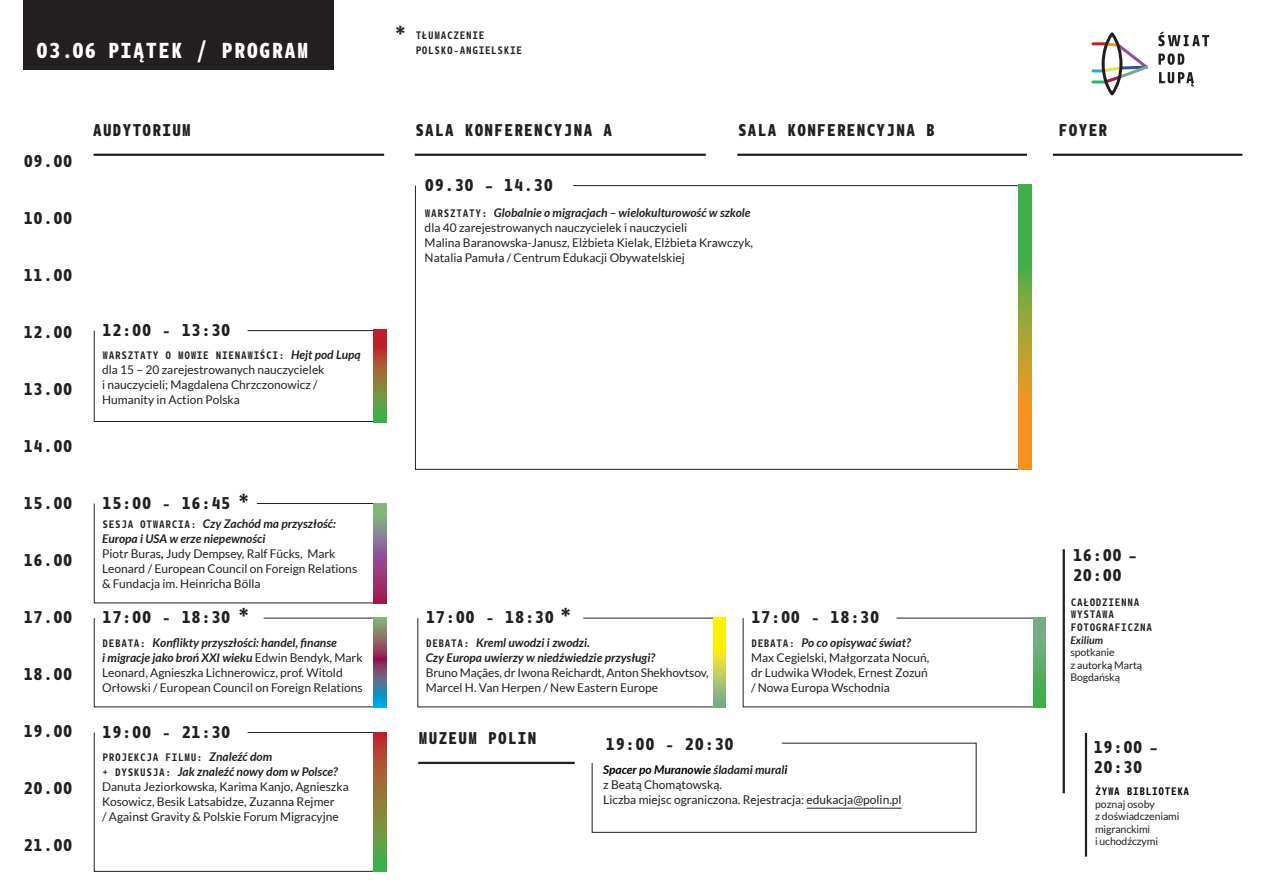
<style>
.page{position:relative;width:1263px;height:893px;background:#fff}
.page>*{position:absolute;margin:0;border:0;box-sizing:border-box;transform-origin:0 0}
.t1{font:700 21px "Botanika Mono";color:#fff}
.cyfty{font:600 21px "Botanika Mono";color:#231f20}
.cyfty-2{font:700 16.5px/19.8px "Botanika Mono";color:#231f20}
.text{font:12px/15px "Lato";color:#231f20}
.text-2{font:italic 700 12px/15px "Lato";color:#231f20}
.text-3{font:italic 700 12px "Lato";color:#000001}
.text-4{font:600 10.5px/12.6px "Botanika Mono";color:#231f20}
.text-5{font:10.5px/12.6px "Lato";letter-spacing:-.01em;color:#231f20}
.s1{font-family:"Lato";font-weight:700;font-style:italic;font-size:12px}
.s2{font-family:"Botanika Mono";font-weight:600;font-style:normal;font-size:10.5px}
.s3{font-weight:700;font-style:italic}
.s4{font-family:"Botanika Mono";font-weight:600;font-size:10.5px}
.s5{color:#231f20}
.s6{font-family:"Lato";font-weight:700;font-style:italic}
.s7{font-family:"Botanika Mono";font-weight:600;color:#000001}
</style>
<div class="page">
<hr style="left:1085px;top:733px;width:2px;height:124px;background:#231f20">
<div style="left:23px;top:0;width:311px;height:69px;background:#231f20"></div>
<svg style="left:415px;top:185px;width:604px;height:285px"></svg>
<svg style="left:93px;top:330px;width:281px;height:92px"></svg>
<svg style="left:93px;top:503px;width:283px;height:101px"></svg>
<svg style="left:93px;top:617px;width:283px;height:91px"></svg>
<svg style="left:93px;top:732px;width:281px;height:140px"></svg>
<svg style="left:417px;top:617px;width:298px;height:91px"></svg>
<svg style="left:742px;top:617px;width:293px;height:91px"></svg>
<hr style="left:418px;top:762px;width:157px;height:2px;background:#231f20">
<svg style="left:591px;top:742px;width:386px;height:91px"></svg>
<hr style="left:806px;top:808px;width:95px;height:1px;background:#231f20">
<svg style="left:1091px;top:32px;width:57px;height:63px"></svg>
<svg style="left:1158px;top:53px;width:26px;height:12px"></svg>
<svg style="left:1159px;top:72px;width:35px;height:15px"></svg>
<svg style="left:1158px;top:32px;width:51px;height:14px"></svg>
<hr style="left:94px;top:154px;width:290px;height:2px;background:#231f20">
<hr style="left:415px;top:154px;width:291px;height:2px;background:#231f20">
<hr style="left:737px;top:154px;width:290px;height:2px;background:#231f20">
<hr style="left:1053px;top:154px;width:189px;height:2px;background:#231f20">
<hr style="left:1063px;top:549px;width:2px;height:244px;background:#231f20">
<svg style="left:374px;top:330px;width:13px;height:92px"></svg>
<svg style="left:374px;top:503px;width:13px;height:100px"></svg>
<svg style="left:713px;top:618px;width:12px;height:89px"></svg>
<svg style="left:1034px;top:618px;width:12px;height:89px"></svg>
<svg style="left:374px;top:618px;width:13px;height:89px"></svg>
<svg style="left:374px;top:732px;width:13px;height:140px;background:#89763b"></svg>
<svg style="left:1019px;top:185px;width:13px;height:285px;background:#9ba235"></svg>
<p class="t1" style="left:36px;top:36px;width:274px">03.06 PIĄTEK / PROGRAM</p>
<p class="cyfty" style="left:394px;top:19px;width:14px">*</p>
<p class="text-4" style="left:415px;top:28px;width:109px;line-height:15px">TŁUMACZENIE<br>POLSKO-ANGIELSKIE</p>
<p class="cyfty-2" style="left:23px;top:150px;width:51px">09.00</p>
<p class="cyfty-2" style="left:23px;top:207px;width:51px">10.00</p>
<p class="cyfty-2" style="left:23px;top:264px;width:51px">11.00</p>
<p class="cyfty-2" style="left:23px;top:321px;width:51px">12.00</p>
<p class="cyfty-2" style="left:23px;top:378px;width:51px">13.00</p>
<p class="cyfty-2" style="left:23px;top:435px;width:51px">14.00</p>
<p class="cyfty-2" style="left:23px;top:492px;width:51px">15.00</p>
<p class="cyfty-2" style="left:23px;top:549px;width:51px">16.00</p>
<p class="cyfty-2" style="left:23px;top:606px;width:51px">17.00</p>
<p class="cyfty-2" style="left:23px;top:663px;width:51px">18.00</p>
<p class="cyfty-2" style="left:23px;top:720px;width:51px">19.00</p>
<p class="cyfty-2" style="left:23px;top:777px;width:51px">20.00</p>
<p class="cyfty-2" style="left:23px;top:834px;width:51px">21.00</p>
<p class="cyfty-2" style="left:92px;top:120px;width:101px">AUDYTORIUM</p>
<p class="cyfty-2" style="left:415px;top:120px;width:200px">SALA KONFERENCYJNA A</p>
<p class="cyfty-2" style="left:737px;top:120px;width:199px">SALA KONFERENCYJNA B</p>
<p class="cyfty-2" style="left:1058px;top:120px;width:51px">FOYER</p>
<p class="cyfty-2" style="left:425px;top:175px;width:130px">09.30 – 14.30</p>
<p class="cyfty-2" style="left:102px;top:319px;width:130px">12:00 - 13:30</p>
<p class="text-4" style="left:102px;top:349px;width:260px">WARSZTATY O MOWIE NIENAWIŚCI: <span class="s1">Hejt pod Lupą</span></p>
<p class="text" style="left:102px;top:362px;width:224px">dla 15 – 20 zarejestrowanych nauczycielek i nauczycieli; Magdalena Chrzczonowicz /</p>
<p class="text" style="left:102px;top:392px;width:139px">Humanity in Action Polska</p>
<p class="cyfty-2" style="left:102px;top:492px;width:130px">15:00 - 16:45</p>
<p class="cyfty" style="left:237px;top:487px;width:14px">*</p>
<p class="text-2" style="left:102px;top:516px;width:235px"><span class="s2">SESJA OTWARCIA:</span> Czy Zachód ma przyszłość:<br>Europa i USA w erze niepewności</p>
<p class="text" style="left:102px;top:546px;width:257px">Piotr Buras<span class="s3">,</span> Judy Dempsey, Ralf Fücks, Mark<br>Leonard / European Council on Foreign Relations &amp; Fundacja im. Heinricha Bölla</p>
<p class="text-2" style="left:425px;top:205px;width:327px"><span class="s2">WARSZTATY:</span> Globalnie o migracjach – wielokulturowość w szkole</p>
<p class="text" style="left:425px;top:220px;width:264px">dla 40 zarejestrowanych nauczycielek i nauczycieli</p>
<p class="text" style="left:425px;top:235px;width:330px">Malina Baranowska-Janusz, Elżbieta Kielak, Elżbieta Krawczyk,<br>Natalia Pamuła / Centrum Edukacji Obywatelskiej</p>
<p class="cyfty-2" style="left:102px;top:607px;width:130px">17:00 - 18:30</p>
<p class="cyfty" style="left:237px;top:601px;width:14px">*</p>
<p class="cyfty" style="left:560px;top:601px;width:14px">*</p>
<p class="cyfty-2" style="left:426px;top:607px;width:130px">17:00 - 18:30</p>
<p class="cyfty-2" style="left:751px;top:607px;width:130px">17:00 - 18:30</p>
<p class="text" style="left:102px;top:635px;width:262px"><span class="s4">DEBATA:</span> <span class="s3">Konflikty przyszłości: handel, finanse<br>i migracje jako broń XXI wieku</span> Edwin Bendyk, Mark Leonard, Agnieszka Lichnerowicz, prof. Witold Orłowski / European Council on Foreign Relations</p>
<p class="text-2" style="left:426px;top:635px;width:231px"><span class="s2">DEBATA:</span> Kreml uwodzi i zwodzi.<br>Czy Europa uwierzy w niedźwiedzie przysługi?</p>
<p class="text" style="left:426px;top:665px;width:284px">Bruno Maçães, dr Iwona Reichardt, Anton Shekhovtsov,<br>Marcel H. Van Herpen / New Eastern Europe</p>
<p class="text-2" style="left:751px;top:635px;width:161px"><span class="s2">DEBATA:</span> Po co opisywać świat?</p>
<p class="text" style="left:751px;top:650px;width:180px">Max Cegielski, Małgorzata Nocuń, dr Ludwika Włodek, Ernest Zozuń / Nowa Europa Wschodnia</p>
<p class="cyfty-2" style="left:102px;top:721px;width:130px">19:00 - 21:30</p>
<p class="cyfty-2" style="left:418px;top:728px;width:120px">MUZEUM POLIN</p>
<p class="cyfty-2" style="left:605px;top:733px;width:130px">19:00 - 20:30</p>
<p class="text-4" style="left:102px;top:751px;width:172px">PROJEKCJA FILMU: <span class="s1">Znaleźć dom</span></p>
<p class="text-2" style="left:102px;top:765px;width:237px"><span class="s2">+ DYSKUSJA:</span> Jak znaleźć nowy dom w Polsce?</p>
<p class="text" style="left:102px;top:779px;width:248px">Danuta Jeziorkowska, Karima Kanjo, Agnieszka<br>Kosowicz, Besik Latsabidze, Zuzanna Rejmer</p>
<p class="text" style="left:102px;top:809px;width:238px">/ Against Gravity &amp; Polskie Forum Migracyjne</p>
<p class="text-3" style="left:603px;top:762px;width:186px">Spacer po Muranowie <span class="s5">śladami mural</span>i</p>
<p class="text" style="left:603px;top:777px;width:120px">z Beatą Chomątowską.</p>
<p class="text" style="left:603px;top:792px;width:300px">Liczba miejsc ograniczona. Rejestracja: edukacja@polin.pl</p>
<p class="cyfty-2" style="left:1073px;top:545px;width:67px">16:00 –<br>20:00</p>
<p class="text-4" style="left:1070px;top:595px;width:71px">CAŁODZIENNA<br>WYSTAWA</p>
<p class="text-4" style="left:1070px;top:621px;width:83px">FOTOGRAFICZNA<br><span class="s6">Exilium</span></p>
<p class="text-5" style="left:1070px;top:646px;width:73px">spotkanie<br>z autorką Martą<br>Bogdańską</p>
<p class="cyfty-2" style="left:1093px;top:737px;width:67px">19:00 –<br>20:30</p>
<p class="text-5" style="left:1095px;top:785px;width:96px"><span class="s7">ŻYWA BIBLIOTEKA </span>poznaj osoby<br>z doświadczeniami migranckimi<br>i uchodźczymi</p>
</div>
